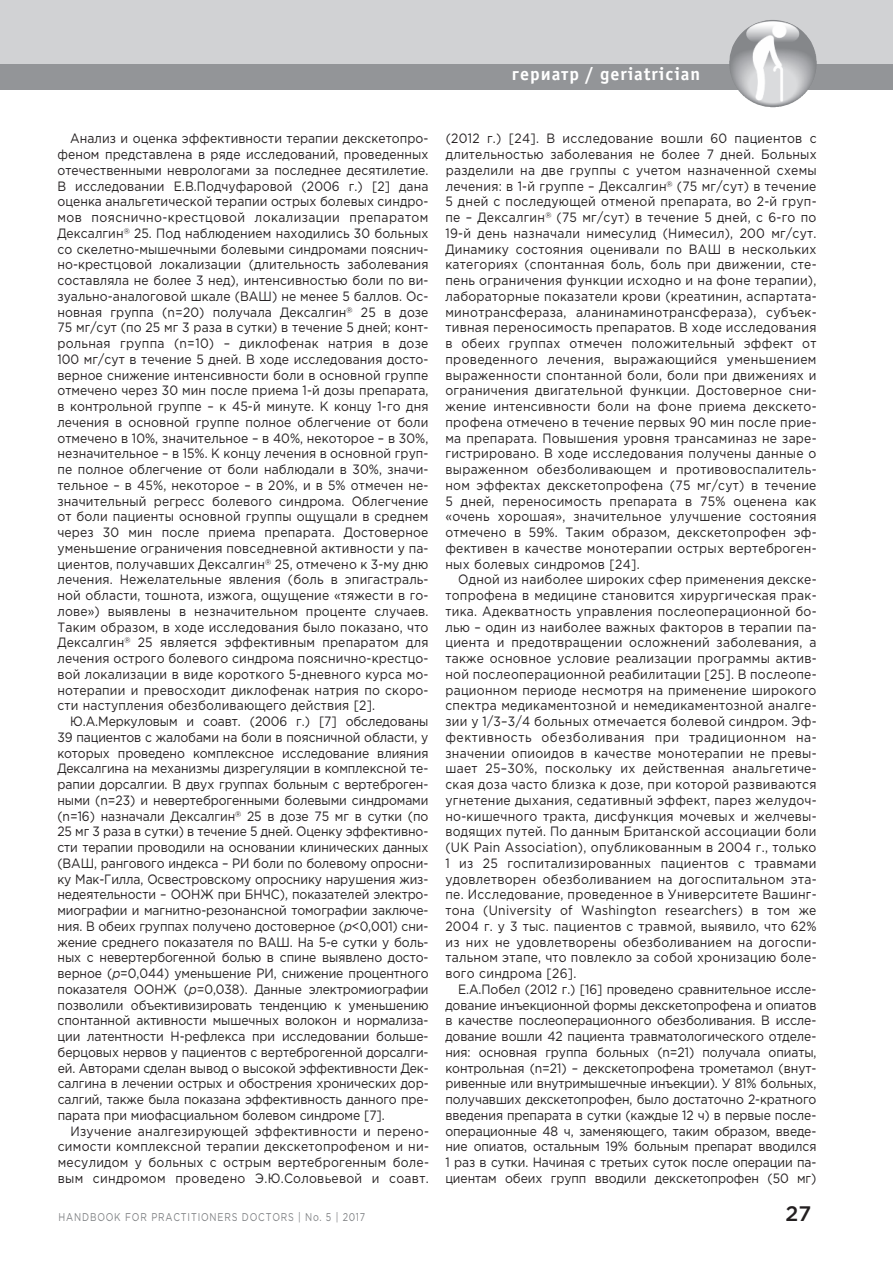
<style>
.page{position:relative;width:893px;height:1263px;background:#fff}
.page>*{position:absolute;margin:0;border:0;box-sizing:border-box;transform-origin:0 0}
.t1{font:500 21px "Gotham Pro";color:#231f20}
.t2{font:700 18px "Officina Sans C";letter-spacing:.055em;color:#fff}
.t3{font:13.5px/15.8px "Gotham Pro";letter-spacing:.02em;color:#231f20;text-align:justify;scale:.9 1}
.t4{font:11.25px "Gotham Pro";letter-spacing:.09em;color:#808285;scale:.8 1}
.s1{font-style:italic}
</style>
<div class="page">
<div style="left:0;top:0;width:893px;height:80px;background:#d1d2d4"></div>
<div style="left:0;top:64px;width:893px;height:25px;background:#939598"></div>
<img style="left:729px;top:20px;width:88px;height:87px">
<h2 class="t2" style="left:512px;top:64px;width:190px">гериатр / geriatrician</h2>
<p class="t3" style="left:57px;top:131px;width:414px;text-indent:13px">Анализ и оценка эффективности терапии декскетопро&shy;феном представлена в ряде исследований, проведенных отечественными неврологами за последнее десятилетие.<br>В исследовании Е.В.Подчуфаровой (2006 г.) [2] дана оценка анальгетической терапии острых болевых синдро&shy;мов пояснично-крестцовой локализации препаратом Дексалгин<sup>®</sup> 25. Под наблюдением находились 30 больных со скелетно-мышечными болевыми синдромами пояснич&shy;но-крестцовой локализации (длительность заболевания составляла не более 3 нед), интенсивностью боли по ви&shy;зуально-аналоговой шкале (ВАШ) не менее 5 баллов. Ос&shy;новная группа (n=20) получала Дексалгин<sup>®</sup> 25 в дозе 75 мг/сут (по 25 мг 3 раза в сутки) в течение 5 дней; конт&shy;рольная группа (n=10) – диклофенак натрия в дозе 100 мг/сут в течение 5 дней. В ходе исследования досто&shy;верное снижение интенсивности боли в основной группе отмечено через 30 мин после приема 1-й дозы препарата, в контрольной группе – к 45-й минуте. К концу 1-го дня лечения в основной группе полное облегчение от боли отмечено в 10%, значительное – в 40%, некоторое – в 30%, незначительное – в 15%. К концу лечения в основной груп&shy;пе полное облегчение от боли наблюдали в 30%, значи&shy;тельное – в 45%, некоторое – в 20%, и в 5% отмечен не&shy;значительный регресс болевого синдрома. Облегчение от боли пациенты основной группы ощущали в среднем через 30 мин после приема препарата. Достоверное уменьшение ограничения повседневной активности у па&shy;циентов, получавших Дексалгин<sup>®</sup> 25, отмечено к 3-му дню лечения. Нежелательные явления (боль в эпигастраль&shy;ной области, тошнота, изжога, ощущение «тяжести в го&shy;лове») выявлены в незначительном проценте случаев.<br>Таким образом, в ходе исследования было показано, что Дексалгин<sup>®</sup> 25 является эффективным препаратом для лечения острого болевого синдрома пояснично-крестцо&shy;вой локализации в виде короткого 5-дневного курса мо&shy;нотерапии и превосходит диклофенак натрия по скоро&shy;сти наступления обезболивающего действия [2].</p>
<p class="t3" style="left:57px;top:713px;width:414px;text-indent:13px">Ю.А.Меркуловым и соавт. (2006 г.) [7] обследованы 39 пациентов с жалобами на боли в поясничной области, у которых проведено комплексное исследование влияния Дексалгина на механизмы дизрегуляции в комплексной те&shy;рапии дорсалгии. В двух группах больным с вертеброген&shy;ными (n=23) и невертеброгенными болевыми синдромами (n=16) назначали Дексалгин<sup>®</sup> 25 в дозе 75 мг в сутки (по 25 мг 3 раза в сутки) в течение 5 дней. Оценку эффективно&shy;сти терапии проводили на основании клинических данных (ВАШ, рангового индекса – РИ боли по болевому опросни&shy;ку Мак-Гилла, Освестровскому опроснику нарушения жиз&shy;недеятельности – ООНЖ при БНЧС), показателей электро&shy;миографии и магнитно-резонансной томографии заключе&shy;ния. В обеих группах получено достоверное (<span class="s1">p</span>&lt;0,001) сни&shy;жение среднего показателя по ВАШ. На 5-е сутки у боль&shy;ных с невертербогенной болью в спине выявлено досто&shy;верное (<span class="s1">p</span>=0,044) уменьшение РИ, снижение процентного показателя ООНЖ (<span class="s1">p</span>=0,038). Данные электромиографии позволили объективизировать тенденцию к уменьшению спонтанной активности мышечных волокон и нормализа&shy;ции латентности Н-рефлекса при исследовании больше&shy;берцовых нервов у пациентов с вертеброгенной дорсалги&shy;ей. Авторами сделан вывод о высокой эффективности Дек&shy;салгина в лечении острых и обострения хронических дор&shy;салгий, также была показана эффективность данного пре&shy;парата при миофасциальном болевом синдроме [7].</p>
<p class="t3" style="left:58px;top:1123px;width:414px;text-indent:13px">Изучение аналгезирующей эффективности и перено&shy;симости комплексной терапии декскетопрофеном и ни&shy;месулидом у больных с острым вертеброгенным боле&shy;вым синдромом проведено Э.Ю.Соловьевой и соавт.</p>
<p class="t3" style="left:445px;top:131px;width:414px">(2012 г.) [24]. В исследование вошли 60 пациентов с длительностью заболевания не более 7 дней. Больных разделили на две группы с учетом назначенной схемы лечения: в 1-й группе – Дексалгин<sup>®</sup> (75 мг/сут) в течение 5 дней с последующей отменой препарата, во 2-й груп&shy;пе – Дексалгин<sup>®</sup> (75 мг/сут) в течение 5 дней, с 6-го по 19-й день назначали нимесулид (Нимесил), 200 мг/сут.<br>Динамику состояния оценивали по ВАШ в нескольких категориях (спонтанная боль, боль при движении, сте&shy;пень ограничения функции исходно и на фоне терапии), лабораторные показатели крови (креатинин, аспартата&shy;минотрансфераза, аланинаминотрансфераза), субъек&shy;тивная переносимость препаратов. В ходе исследования в обеих группах отмечен положительный эффект от проведенного лечения, выражающийся уменьшением выраженности спонтанной боли, боли при движениях и ограничения двигательной функции. Достоверное сни&shy;жение интенсивности боли на фоне приема декскето&shy;профена отмечено в течение первых 90 мин после прие&shy;ма препарата. Повышения уровня трансаминаз не заре&shy;гистрировано. В ходе исследования получены данные о выраженном обезболивающем и противовоспалитель&shy;ном эффектах декскетопрофена (75 мг/сут) в течение 5 дней, переносимость препарата в 75% оценена как «очень хорошая», значительное улучшение состояния отмечено в 59%. Таким образом, декскетопрофен эф&shy;фективен в качестве монотерапии острых вертеброген&shy;ных болевых синдромов [24].</p>
<p class="t3" style="left:445px;top:572px;width:414px;text-indent:13px">Одной из наиболее широких сфер применения декске&shy;топрофена в медицине становится хирургическая прак&shy;тика. Адекватность управления послеоперационной бо&shy;лью – один из наиболее важных факторов в терапии па&shy;циента и предотвращении осложнений заболевания, а также основное условие реализации программы актив&shy;ной послеоперационной реабилитации [25]. В послеопе&shy;рационном периоде несмотря на применение широкого спектра медикаментозной и немедикаментозной аналге&shy;зии у 1/3–3/4 больных отмечается болевой синдром. Эф&shy;фективность обезболивания при традиционном на&shy;значении опиоидов в качестве монотерапии не превы&shy;шает 25–30%, поскольку их действенная анальгетиче&shy;ская доза часто близка к дозе, при которой развиваются угнетение дыхания, седативный эффект, парез желудоч&shy;но-кишечного тракта, дисфункция мочевых и желчевы&shy;водящих путей. По данным Британской ассоциации боли (UK Pain Association), опубликованным в 2004 г., только 1 из 25 госпитализированных пациентов с травмами удовлетворен обезболиванием на догоспитальном эта&shy;пе. Исследование, проведенное в Университете Вашинг&shy;тона (University of Washington researchers) в том же 2004 г. у 3 тыс. пациентов с травмой, выявило, что 62% из них не удовлетворены обезболиванием на догоспи&shy;тальном этапе, что повлекло за собой хронизацию боле&shy;вого синдрома [26].</p>
<p class="t3" style="left:445px;top:981px;width:414px;text-indent:13px">Е.А.Побел (2012 г.) [16] проведено сравнительное иссле&shy;дование инъекционной формы декскетопрофена и опиатов в качестве послеоперационного обезболивания. В иссле&shy;дование вошли 42 пациента травматологического отделе&shy;ния: основная группа больных (n=21) получала опиаты, контрольная (n=21) – декскетопрофена трометамол (внут&shy;ривенные или внутримышечные инъекции). У 81% больных, получавших декскетопрофен, было достаточно 2-кратного введения препарата в сутки (каждые 12 ч) в первые после&shy;операционные 48 ч, заменяющего, таким образом, введе&shy;ние опиатов, остальным 19% больным препарат вводился 1 раз в сутки. Начиная с третьих суток после операции па&shy;циентам обеих групп вводили декскетопрофен (50 мг)</p>
<p class="t4" style="left:59px;top:1211px;width:384px">HANDBOOK fOR PRACTITIONERS DOCTORS | No. 5 | 2017</p>
<h1 class="t1" style="left:786px;top:1202px;width:27px">27</h1>
</div>
